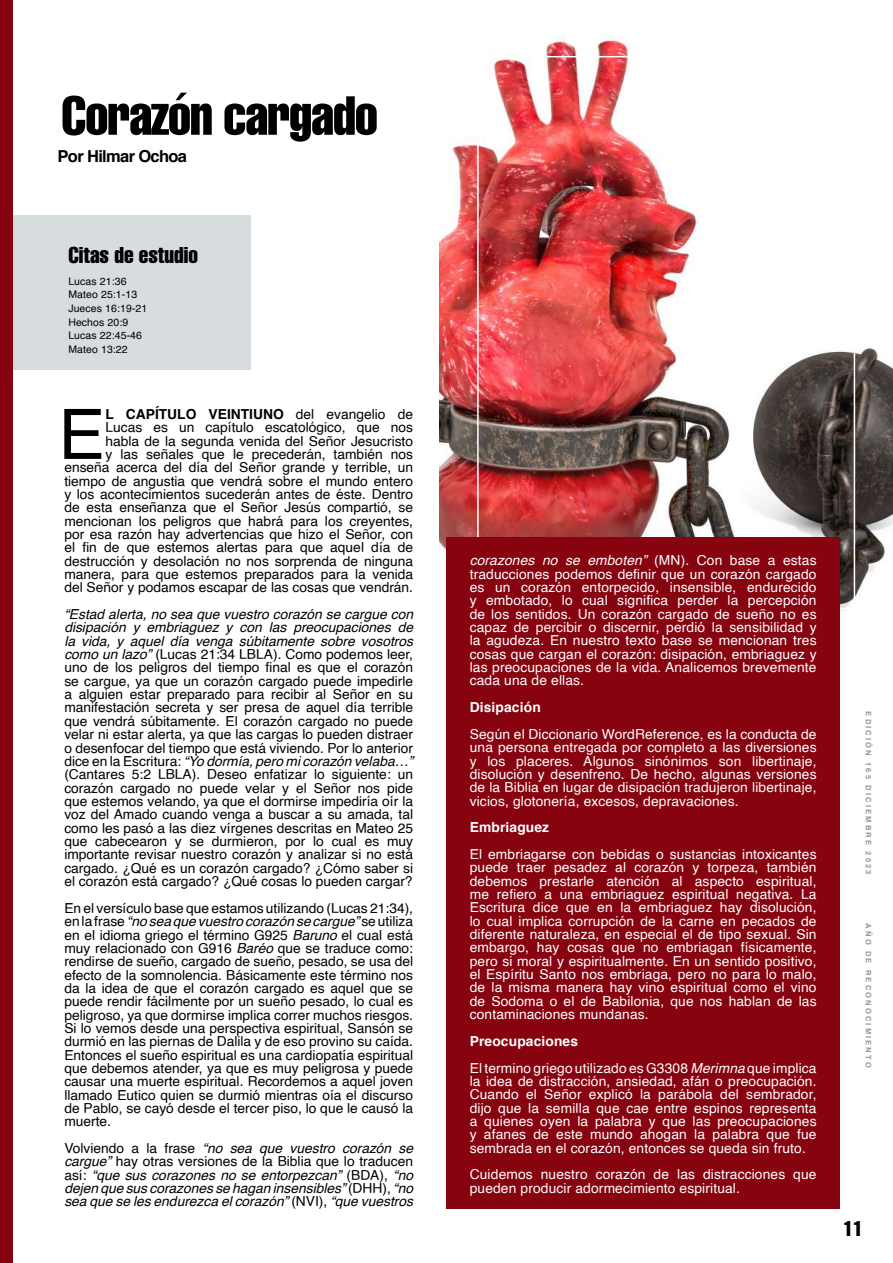
<style>
.page{position:relative;width:893px;height:1263px;background:#fff}
.page>*{position:absolute;margin:0;border:0;box-sizing:border-box;transform-origin:0 0}
.t1{font:69.6px "Helvetica";color:#000}
.t2{font:extra-condensed 54px "Helvetica";letter-spacing:-.02em;color:#000}
.t3{font:extra-condensed 22.5px "Helvetica";color:#000}
.t4{font:extra-condensed 21px "Helvetica";color:#000}
.t5{font:700 16.5px "Helvetica";letter-spacing:-.04em;color:#000}
.t6{font:13.8px/13.4px "Helvetica";color:#000;text-align:justify}
.t7{font:13.8px/13.4px "Helvetica";letter-spacing:.01em;color:#fff;text-align:justify}
.t8{font:italic 13.8px/13.4px "Helvetica";color:#000;text-align:justify}
.t9{font:700 13.8px "Helvetica";letter-spacing:.01em;color:#fff}
.t10{font:10.5px/13.5px "Helvetica";letter-spacing:.01em;color:#000}
.t11{font:700 7.5px "Helvetica";letter-spacing:.29em;color:#949494}
.s1{font-weight:700}
.s2{font-style:italic}
.s3{font-style:normal}
</style>
<div class="page">
<img style="left:439px;top:34px;width:454px;height:577px">
<div style="left:477px;top:56px;width:378px;height:553px;border:2px solid #fff"></div>
<div style="left:446px;top:537px;width:394px;height:672px;background:#87030f"></div>
<div style="left:11px;top:215px;width:239px;height:154px;background:#d7dcde"></div>
<div style="left:0;top:0;width:13px;height:1263px;background:#87030f"></div>
<h2 class="t2" style="left:61px;top:81px;width:318px">Corazón cargado</h2>
<p class="t5" style="left:58px;top:142px;width:131px">Por Hilmar Ochoa</p>
<h3 class="t3" style="left:68px;top:240px;width:131px">Citas de estudio</h3>
<p class="t10" style="left:68px;top:275px;width:81px">Lucas 21:36<br>Mateo 25:1-13<br>Jueces 16:19-21<br>Hechos 20:9<br>Lucas 22:45-46<br>Mateo 13:22</p>
<p class="t6" style="left:64px;top:408px;width:350px;text-align:right"><span class="s1">L CAPÍTULO VEINTIUNO</span> del evangelio de<br>Lucas es un capítulo escatológico, que nos<br>habla de la segunda venida del Señor Jesucristo<br>y las señales que le precederán, también nos enseña acerca del día del Señor grande y terrible, un tiempo de angustia que vendrá sobre el mundo entero y los acontecimientos sucederán antes de éste. Dentro de esta enseñanza que el Señor Jesús compartió, se mencionan los peligros que habrá para los creyentes, por esa razón hay advertencias que hizo el Señor, con el fin de que estemos alertas para que aquel día de destrucción y desolación no nos sorprenda de ninguna manera, para que estemos preparados para la venida del Señor y podamos escapar de las cosas que vendrán.</p>
<p class="t6" style="left:64px;top:608px;width:350px"><span class="s2">“Estad alerta, no sea que vuestro corazón se cargue con disipación y embriaguez y con las preocupaciones de la vida, y aquel día venga súbitamente sobre vosotros como un lazo”</span> (Lucas 21:34 LBLA). Como podemos leer, uno de los peligros del tiempo final es que el corazón se cargue, ya que un corazón cargado puede impedirle a alguien estar preparado para recibir al Señor en su manifestación secreta y ser presa de aquel día terrible que vendrá súbitamente. El corazón cargado no puede velar ni estar alerta, ya que las cargas lo pueden distraer o desenfocar del tiempo que está viviendo. Por lo anterior dice en la Escritura: <span class="s2">“Yo dormía, pero mi corazón velaba…” </span>(Cantares 5:2 LBLA). Deseo enfatizar lo siguiente: un corazón cargado no puede velar y el Señor nos pide que estemos velando, ya que el dormirse impediría oír la voz del Amado cuando venga a buscar a su amada, tal como les pasó a las diez vírgenes descritas en Mateo 25 que cabecearon y se durmieron, por lo cual es muy importante revisar nuestro corazón y analizar si no está cargado. ¿Qué es un corazón cargado? ¿Cómo saber si el corazón está cargado? ¿Qué cosas lo pueden cargar?</p>
<p class="t6" style="left:64px;top:902px;width:350px">En el versículo base que estamos utilizando (Lucas 21:34), en la frase <span class="s2">“no sea que vuestro corazón se cargue”</span> se utiliza en el idioma griego el término G925 <span class="s2">Baruno</span> el cual está muy relacionado con G916 <span class="s2">Baréo</span> que se traduce como: rendirse de sueño, cargado de sueño, pesado, se usa del efecto de la somnolencia. Básicamente este término nos da la idea de que el corazón cargado es aquel que se puede rendir fácilmente por un sueño pesado, lo cual es peligroso, ya que dormirse implica correr muchos riesgos.<br>Si lo vemos desde una perspectiva espiritual, Sansón se durmió en las piernas de Dalila y de eso provino su caída.<br>Entonces el sueño espiritual es una cardiopatía espiritual que debemos atender, ya que es muy peligrosa y puede causar una muerte espiritual. Recordemos a aquel joven llamado Eutico quien se durmió mientras oía el discurso de Pablo, se cayó desde el tercer piso, lo que le causó la muerte.</p>
<p class="t8" style="left:64px;top:1142px;width:350px"><span class="s3">Volviendo a la frase</span> “no sea que vuestro corazón se cargue” <span class="s3">hay otras versiones de la Biblia que lo traducen así:</span> “que sus corazones no se entorpezcan” <span class="s3">(BDA),</span> “no dejen que sus corazones se hagan insensibles” <span class="s3">(DHH),</span> “no sea que se les endurezca el corazón” <span class="s3">(NVI),</span> “que vuestros</p>
<h1 class="t1" style="left:58px;top:381px;width:48px">E</h1>
<p class="t7" style="left:470px;top:554px;width:348px"><span class="s2">corazones no se emboten”</span> (MN). Con base a estas traducciones podemos definir que un corazón cargado es un corazón entorpecido, insensible, endurecido y embotado, lo cual significa perder la percepción de los sentidos. Un corazón cargado de sueño no es capaz de percibir o discernir, perdió la sensibilidad y la agudeza. En nuestro texto base se mencionan tres cosas que cargan el corazón: disipación, embriaguez y las preocupaciones de la vida. Analicemos brevemente cada una de ellas.</p>
<p class="t9" style="left:470px;top:696px;width:73px">Disipación</p>
<p class="t7" style="left:470px;top:728px;width:348px">Según el Diccionario WordReference, es la conducta de una persona entregada por completo a las diversiones y los placeres. Algunos sinónimos son libertinaje, disolución y desenfreno. De hecho, algunas versiones de la Biblia en lugar de disipación tradujeron libertinaje, vicios, glotonería, excesos, depravaciones.</p>
<p class="t9" style="left:470px;top:816px;width:81px">Embriaguez</p>
<p class="t7" style="left:470px;top:848px;width:348px">El embriagarse con bebidas o sustancias intoxicantes puede traer pesadez al corazón y torpeza, también debemos prestarle atención al aspecto espiritual, me refiero a una embriaguez espiritual negativa. La Escritura dice que en la embriaguez hay disolución, lo cual implica corrupción de la carne en pecados de diferente naturaleza, en especial el de tipo sexual. Sin embargo, hay cosas que no embriagan físicamente, pero si moral y espiritualmente. En un sentido positivo, el Espíritu Santo nos embriaga, pero no para lo malo, de la misma manera hay vino espiritual como el vino de Sodoma o el de Babilonia, que nos hablan de las contaminaciones mundanas.</p>
<p class="t7" style="left:470px;top:1028px;width:348px;line-height:26.7px"><span class="s1">Preocupaciones<br></span>El termino griego utilizado es G3308 <span class="s2">Merimna</span> que implica</p>
<p class="t7" style="left:470px;top:1075px;width:348px">la idea de distracción, ansiedad, afán o preocupación.<br>Cuando el Señor explicó la parábola del sembrador, dijo que la semilla que cae entre espinos representa a quienes oyen la palabra y que las preocupaciones y afanes de este mundo ahogan la palabra que fue sembrada en el corazón, entonces se queda sin fruto.</p>
<p class="t7" style="left:470px;top:1168px;width:348px">Cuidemos nuestro corazón de las distracciones que pueden producir adormecimiento espiritual.</p>
<p class="t11" style="left:874px;top:711px;width:165px;rotate:90deg">EDICIÓN 165 DICIEMBRE 2023</p>
<p class="t11" style="left:874px;top:923px;width:146px;rotate:90deg">AÑO DE RECONOCIMIENTO</p>
<h3 class="t4" style="left:843px;top:1215px;width:21px">11</h3>
</div>
